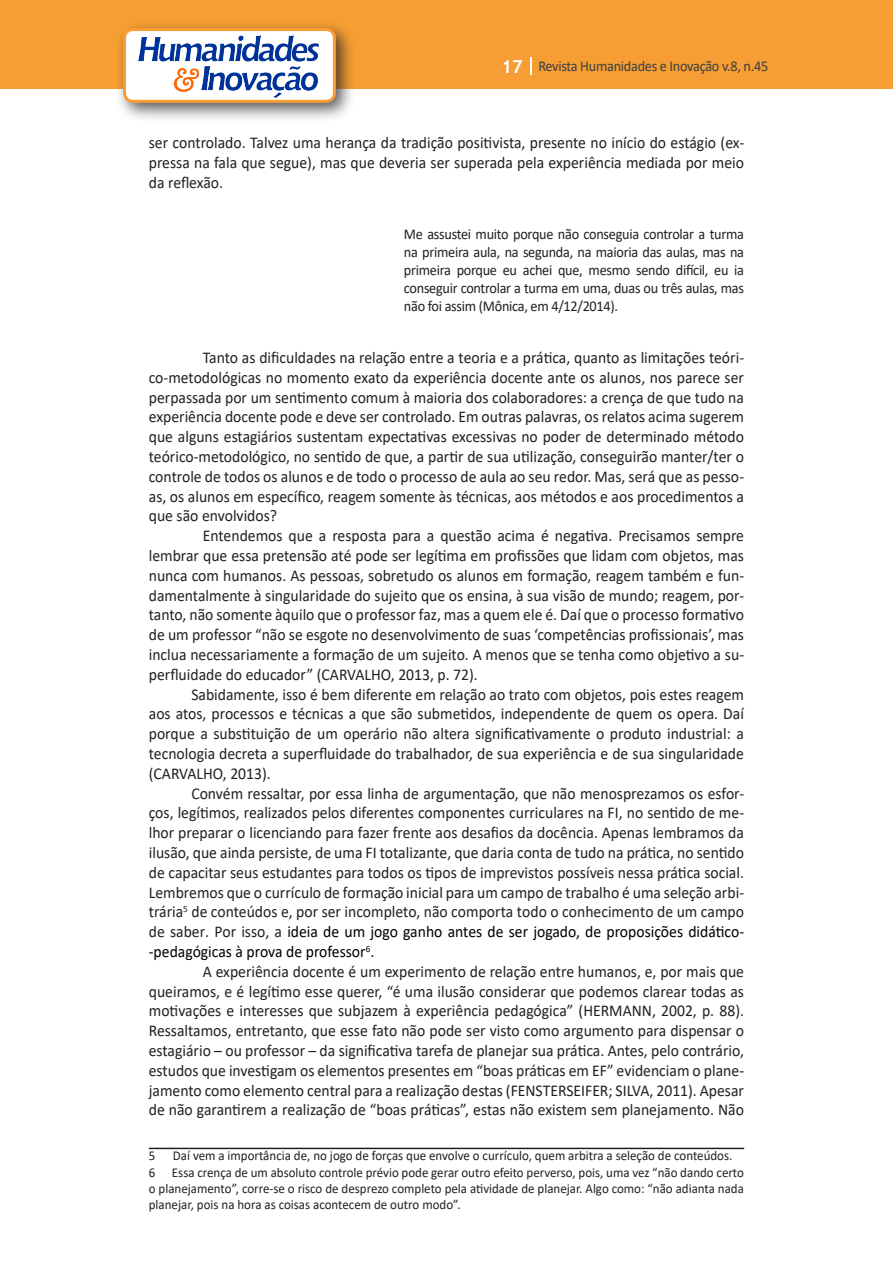
<style>
.page{position:relative;width:893px;height:1263px;background:#fff}
.page>*{position:absolute;margin:0;border:0;box-sizing:border-box;transform-origin:0 0}
.Texto{font:16.5px/19.8px "Calibri";color:#231f20;text-align:justify;scale:.95 1}
.citacao{font:15px/18px "Calibri";letter-spacing:-.02em;color:#231f20;text-align:justify;scale:.95 1}
.t1{font:15px "Calibri";letter-spacing:-.02em;color:#3e3e3f;scale:.95 1}
.Rodapé{font:13.5px/16.2px "Calibri";color:#231f20;text-align:justify;scale:.96 1}
.s1{font-family:"Trebuchet MS";font-weight:700;font-size:18px;color:#fff}
.s2{color:#000}
</style>
<div class="page">
<div style="left:0;top:0;width:893px;height:88px;background:#f69e34"></div>
<svg style="left:530px;top:57px;width:2px;height:18px"></svg>
<div style="left:115px;top:20px;width:241px;height:103px;background:#231f20;opacity:.75"></div>
<div style="left:125px;top:30px;width:209px;height:71px;background:#fff;border-radius:9px"></div>
<img style="left:138px;top:35px;width:181px;height:62px">
<div style="left:123px;top:28px;width:213px;height:75px;border:3px solid #f69e34;border-radius:9px"></div>
<hr style="left:149px;top:1148px;width:595px;height:1px;background:#231f20">
<p class="t1" style="left:501px;top:56px;width:282px"><span class="s1">17</span> Revista Humanidades e Inovação v.8, n.45</p>
<p class="Texto" style="left:149px;top:133px;width:628px">ser controlado. Talvez uma herança da tradição positivista, presente no início do estágio (ex&shy;pressa na fala que segue), mas que deveria ser superada pela experiência mediada por meio da reflexão.</p>
<p class="citacao" style="left:404px;top:224px;width:360px">Me assustei muito porque não conseguia controlar a turma na primeira aula, na segunda, na maioria das aulas, mas na primeira porque eu achei que, mesmo sendo difícil, eu ia conseguir controlar a turma em uma, duas ou três aulas, mas não foi assim (Mônica, em 4/12/2014).</p>
<p class="Texto" style="left:149px;top:347px;width:628px;text-indent:54px">Tanto as dificuldades na relação entre a teoria e a prática, quanto as limitações teóri&shy;co-metodológicas no momento exato da experiência docente ante os alunos, nos parece ser perpassada por um sentimento comum à maioria dos colaboradores: a crença de que tudo na experiência docente pode e deve ser controlado. Em outras palavras, os relatos acima sugerem que alguns estagiários sustentam expectativas excessivas no poder de determinado método teórico-metodológico, no sentido de que, a partir de sua utilização, conseguirão manter/ter o controle de todos os alunos e de todo o processo de aula ao seu redor. Mas, será que as pesso&shy;as, os alunos em específico, reagem somente às técnicas, aos métodos e aos procedimentos a que são envolvidos?</p>
<p class="Texto" style="left:149px;top:525px;width:628px;text-indent:54px">Entendemos que a resposta para a questão acima é negativa. Precisamos sempre lembrar que essa pretensão até pode ser legítima em profissões que lidam com objetos, mas nunca com humanos. As pessoas, sobretudo os alunos em formação, reagem também e fun&shy;damentalmente à singularidade do sujeito que os ensina, à sua visão de mundo; reagem, por&shy;tanto, não somente àquilo que o professor faz, mas a quem ele é. Daí que o processo formativo de um professor “não se esgote no desenvolvimento de suas ‘competências profissionais’, mas inclua necessariamente a formação de um sujeito. A menos que se tenha como objetivo a su&shy;perfluidade do educador” (CARVALHO, 2013, p. 72).</p>
<p class="Texto" style="left:149px;top:684px;width:628px;text-indent:43px">Sabidamente, isso é bem diferente em relação ao trato com objetos, pois estes reagem aos atos, processos e técnicas a que são submetidos, independente de quem os opera. Daí porque a substituição de um operário não altera significativamente o produto industrial: a tecnologia decreta a superfluidade do trabalhador, de sua experiência e de sua singularidade (CARVALHO, 2013).</p>
<p class="Texto" style="left:149px;top:783px;width:628px;text-indent:43px">Convém ressaltar, por essa linha de argumentação, que não menosprezamos os esfor&shy;ços, legítimos, realizados pelos diferentes componentes curriculares na FI, no sentido de me&shy;lhor preparar o licenciando para fazer frente aos desafios da docência. Apenas lembramos da ilusão, que ainda persiste, de uma FI totalizante, que daria conta de tudo na prática, no sentido de capacitar seus estudantes para todos os tipos de imprevistos possíveis nessa prática social.<br>Lembremos que o currículo de formação inicial para um campo de trabalho é uma seleção arbi&shy;trária<sup>5</sup> de conteúdos e, por ser incompleto, não comporta todo o conhecimento de um campo de saber. Por isso, a <span class="s2">ideia de um jogo ganho antes de ser jogado, de proposições didático--pedagógicas à prova de professor</span><sup>6</sup><span class="s2">.</span></p>
<p class="Texto" style="left:149px;top:961px;width:628px;text-indent:54px">A experiência docente é um experimento de relação entre humanos, e, por mais que queiramos, e é legítimo esse querer, “é uma ilusão considerar que podemos clarear todas as motivações e interesses que subjazem à experiência pedagógica” (HERMANN, 2002, p. 88).<br>Ressaltamos, entretanto, que esse fato não pode ser visto como argumento para dispensar o estagiário – ou professor – da significativa tarefa de planejar sua prática. Antes, pelo contrário, estudos que investigam os elementos presentes em “boas práticas em EF” evidenciam o plane&shy;jamento como elemento central para a realização destas (FENSTERSEIFER; SILVA, 2011). Apesar de não garantirem a realização de “boas práticas”, estas não existem sem planejamento. Não</p>
<p class="Rodapé" style="left:149px;top:1147px;width:8px">5</p>
<p class="Rodapé" style="left:173px;top:1147px;width:584px">Daí vem a importância de, no jogo de forças que envolve o currículo, quem arbitra a seleção de conteúdos.</p>
<p class="Rodapé" style="left:149px;top:1164px;width:621px">6 Essa crença de um absoluto controle prévio pode gerar outro efeito perverso, pois, uma vez “não dando certo o planejamento”, corre-se o risco de desprezo completo pela atividade de planejar. Algo como: “não adianta nada planejar, pois na hora as coisas acontecem de outro modo”.</p>
</div>
